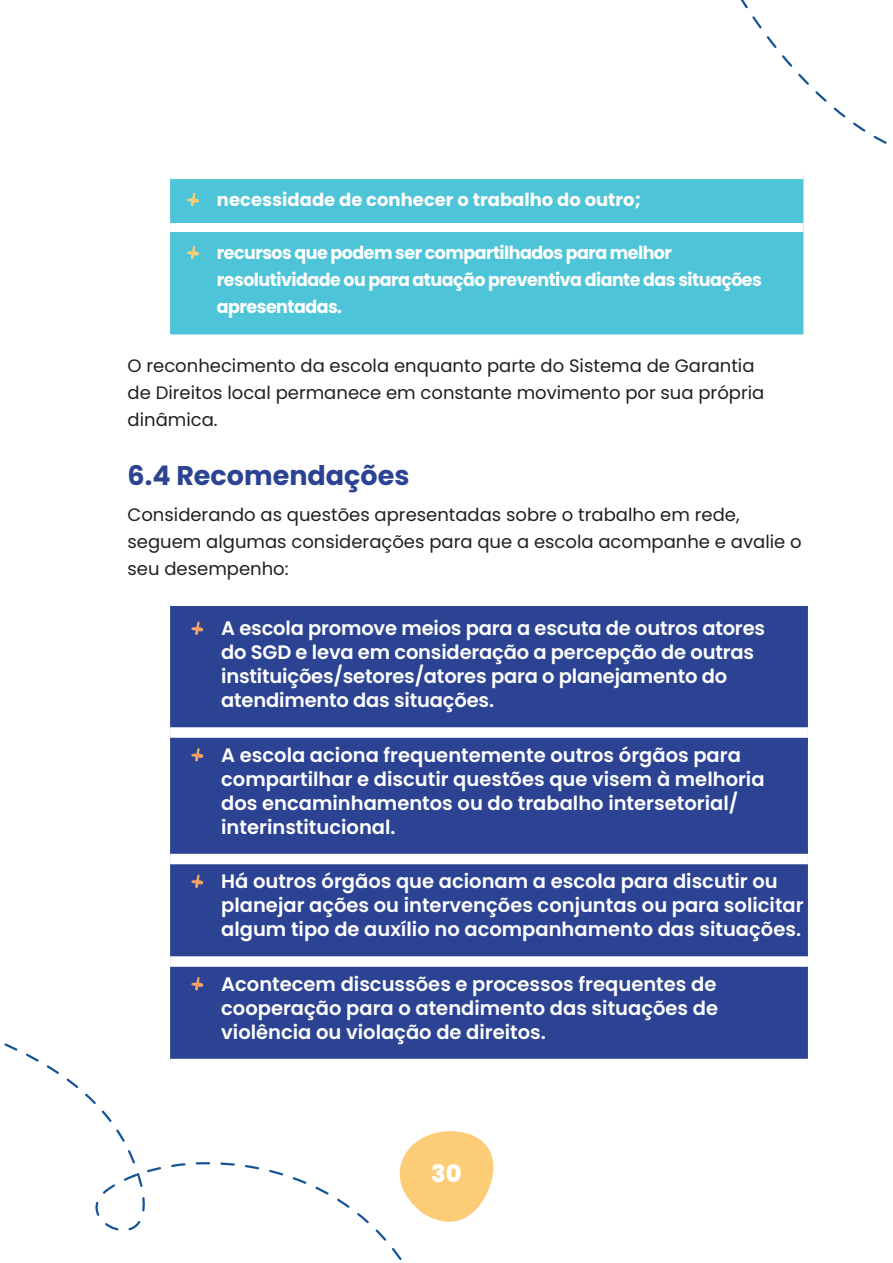
<style>
.page{position:relative;width:893px;height:1263px;background:#fff}
.page>*{position:absolute;margin:0;border:0;box-sizing:border-box;transform-origin:0 0}
.SUBTITULO{font:700 27px "Poppins";color:#2b4392}
.t1{font:800 24px "Poppins";color:#fff}
.List_Paragraph{font:600 19.5px/24px "Poppins";color:#fff}
.MIOLO{font:18px/27px "Poppins";color:#231f20}
.List_Paragraph-2{font:700 18px/27px "Poppins";letter-spacing:-.03em;color:#fff}
.List_Paragraph-3{font:700 18px "Poppins";color:#fff}
</style>
<div class="page">
<svg style="left:740px;top:0;width:147px;height:251px"></svg>
<svg style="left:413px;top:1131px;width:81px;height:91px"></svg>
<svg style="left:4px;top:1043px;width:409px;height:217px"></svg>
<div style="left:170px;top:179px;width:633px;height:155px;background:#4dc4d7"></div>
<div style="left:170px;top:170px;width:633px;height:9px;background:#fff"></div>
<div style="left:170px;top:223px;width:633px;height:9px;background:#fff"></div>
<svg style="left:187px;top:192px;width:13px;height:15px"></svg>
<svg style="left:187px;top:245px;width:13px;height:15px"></svg>
<div style="left:170px;top:606px;width:638px;height:453px;background:#2b4392"></div>
<div style="left:170px;top:727px;width:638px;height:11px;background:#fff"></div>
<div style="left:170px;top:854px;width:638px;height:10px;background:#fff"></div>
<div style="left:170px;top:956px;width:638px;height:11px;background:#fff"></div>
<div style="left:170px;top:1059px;width:638px;height:10px;background:#fff"></div>
<svg style="left:191px;top:621px;width:13px;height:15px"></svg>
<svg style="left:191px;top:747px;width:13px;height:15px"></svg>
<svg style="left:191px;top:874px;width:13px;height:15px"></svg>
<svg style="left:191px;top:976px;width:13px;height:15px"></svg>
<p class="List_Paragraph-3" style="left:217px;top:189px;width:426px">necessidade de conhecer o trabalho do outro;</p>
<p class="List_Paragraph-2" style="left:217px;top:239px;width:546px">recursos que podem ser compartilhados para melhor resolutividade ou para atuação preventiva diante das situações apresentadas.</p>
<p class="MIOLO" style="left:128px;top:353px;width:638px">O reconhecimento da escola enquanto parte do Sistema de Garantia de Direitos local permanece em constante movimento por sua própria dinâmica.</p>
<p class="SUBTITULO" style="left:128px;top:460px;width:283px">6.4 Recomendações</p>
<p class="MIOLO" style="left:128px;top:501px;width:676px">Considerando as questões apresentadas sobre o trabalho em rede, seguem algumas considerações para que a escola acompanhe e avalie o seu desempenho:</p>
<p class="List_Paragraph" style="left:221px;top:616px;width:545px">A escola promove meios para a escuta de outros atores do SGD e leva em consideração a percepção de outras instituições/setores/atores para o planejamento do atendimento das situações.</p>
<p class="List_Paragraph" style="left:221px;top:743px;width:545px">A escola aciona frequentemente outros órgãos para compartilhar e discutir questões que visem à melhoria dos encaminhamentos ou do trabalho intersetorial/ interinstitucional.</p>
<p class="List_Paragraph" style="left:221px;top:869px;width:584px">Há outros órgãos que acionam a escola para discutir ou planejar ações ou intervenções conjuntas ou para solicitar algum tipo de auxílio no acompanhamento das situações.</p>
<p class="List_Paragraph" style="left:221px;top:972px;width:498px;text-align:justify">Acontecem discussões e processos frequentes de cooperação para o atendimento das situações de violência ou violação de direitos.</p>
<p class="t1" style="left:431px;top:1159px;width:32px">30</p>
</div>
